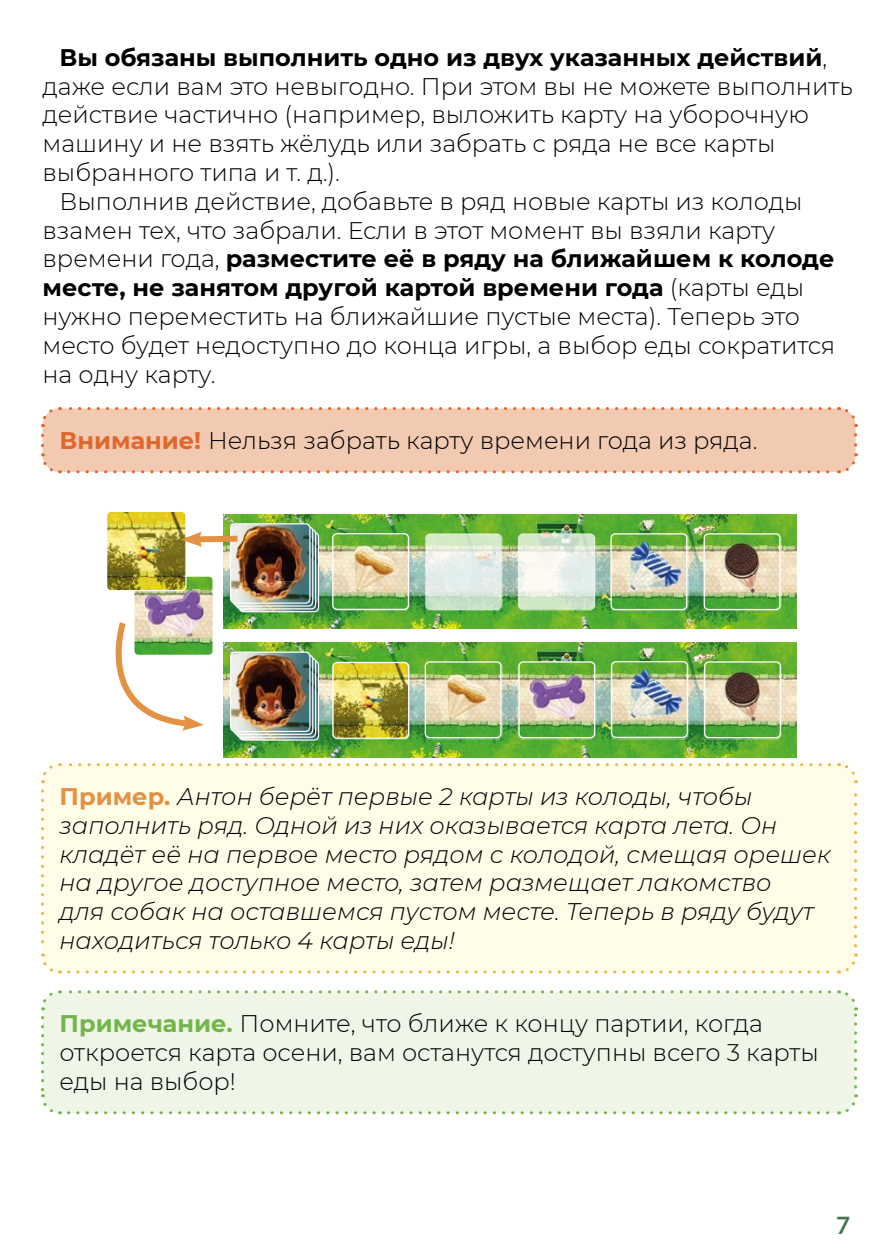
<style>
.page{position:relative;width:893px;height:1259px;background:#fff}
.page>*{position:absolute;margin:0;border:0;box-sizing:border-box;transform-origin:0 0}
.t1{font:300 24px/28.8px "Montserrat";color:#000}
.t2{font:italic 300 24px/28.8px "Montserrat";color:#000}
.t3{font:700 24px "Montserrat";color:#000}
.t4{font:700 24px "Lato";color:#49754e}
.s1{font-weight:300}
.s2{font-weight:700;color:#e0662a}
.s3{font-weight:700;font-style:normal;color:#e39142}
.s4{font-weight:700;color:#74b54b}
</style>
<div class="page">
<div style="left:43px;top:408px;width:812px;height:64px;background:#f2c9b1;border-radius:17px"></div>
<svg style="left:41px;top:435px;width:20px;height:39px"></svg>
<svg style="left:68px;top:453px;width:790px;height:21px"></svg>
<svg style="left:838px;top:407px;width:19px;height:38px"></svg>
<svg style="left:41px;top:407px;width:789px;height:20px"></svg>
<div style="left:43px;top:764px;width:812px;height:208px;background:#fffce7;border-radius:17px"></div>
<svg style="left:41px;top:791px;width:20px;height:183px"></svg>
<svg style="left:68px;top:953px;width:790px;height:21px"></svg>
<svg style="left:838px;top:763px;width:19px;height:183px"></svg>
<svg style="left:41px;top:763px;width:789px;height:20px"></svg>
<div style="left:43px;top:992px;width:812px;height:120px;background:#eff5e7;border-radius:17px"></div>
<svg style="left:41px;top:1017px;width:20px;height:98px"></svg>
<svg style="left:68px;top:1094px;width:790px;height:20px"></svg>
<svg style="left:838px;top:990px;width:19px;height:97px"></svg>
<svg style="left:41px;top:990px;width:789px;height:20px"></svg>
<img style="left:223px;top:514px;width:574px;height:115px">
<img style="left:239px;top:532px;width:79px;height:80px">
<div style="left:239px;top:532px;width:80px;height:80px;border:1px solid #fff;border-radius:4px"></div>
<img style="left:236px;top:529px;width:80px;height:80px">
<div style="left:236px;top:529px;width:80px;height:80px;border:1px solid #fff;border-radius:4px"></div>
<div style="left:233px;top:526px;width:80px;height:80px;border:1px solid #fff;border-radius:4px"></div>
<img style="left:232px;top:524px;width:78px;height:79px">
<div style="left:230px;top:523px;width:80px;height:81px;border:1px solid #fff;border-radius:4px"></div>
<img style="left:612px;top:534px;width:75px;height:75px">
<div style="left:610px;top:533px;width:77px;height:77px;border:1px solid #fff;border-radius:4px"></div>
<img style="left:704px;top:534px;width:76px;height:75px">
<div style="left:704px;top:533px;width:76px;height:77px;border:1px solid #fff;border-radius:4px"></div>
<img style="left:135px;top:577px;width:77px;height:77px">
<div style="left:133px;top:575px;width:81px;height:81px;border:1px solid #fff;border-radius:4px"></div>
<img style="left:108px;top:513px;width:77px;height:76px">
<div style="left:106px;top:511px;width:81px;height:80px;border:1px solid #fff;border-radius:4px"></div>
<img style="left:223px;top:642px;width:574px;height:115px">
<div style="left:239px;top:660px;width:80px;height:80px;border:1px solid #fff;border-radius:4px"></div>
<img style="left:236px;top:658px;width:80px;height:79px">
<div style="left:236px;top:657px;width:80px;height:81px;border:1px solid #fff;border-radius:4px"></div>
<img style="left:235px;top:655px;width:78px;height:79px">
<div style="left:233px;top:654px;width:80px;height:81px;border:1px solid #fff;border-radius:4px"></div>
<img style="left:232px;top:652px;width:78px;height:79px">
<div style="left:230px;top:651px;width:80px;height:81px;border:1px solid #fff;border-radius:4px"></div>
<img style="left:425px;top:662px;width:76px;height:75px">
<div style="left:425px;top:661px;width:76px;height:77px;border:1px solid #fff;border-radius:4px"></div>
<img style="left:613px;top:663px;width:73px;height:73px">
<div style="left:611px;top:661px;width:77px;height:77px;border:1px solid #fff;border-radius:4px"></div>
<img style="left:706px;top:663px;width:73px;height:73px">
<div style="left:704px;top:661px;width:77px;height:77px;border:1px solid #fff;border-radius:4px"></div>
<div style="left:197px;top:536px;width:41px;height:6px;background:#e39142"></div>
<svg style="left:181px;top:531px;width:21px;height:16px"></svg>
<img style="left:333px;top:662px;width:76px;height:76px">
<div style="left:332px;top:662px;width:77px;height:77px;border:1px solid #fff;border-radius:4px"></div>
<img style="left:520px;top:662px;width:75px;height:75px">
<div style="left:518px;top:661px;width:77px;height:77px;border:1px solid #fff;border-radius:4px"></div>
<svg style="left:115px;top:617px;width:89px;height:113px"></svg>
<svg style="left:426px;top:534px;width:75px;height:75px;background:#ddeadd"></svg>
<div style="left:426px;top:533px;width:76px;height:77px;border:1px solid #fff;border-radius:4px"></div>
<svg style="left:519px;top:534px;width:75px;height:75px"></svg>
<div style="left:518px;top:533px;width:77px;height:76px;border:1px solid #fff;border-radius:4px"></div>
<img style="left:334px;top:535px;width:73px;height:73px">
<div style="left:332px;top:533px;width:77px;height:77px;border:1px solid #fff;border-radius:4px"></div>
<p class="t3" style="left:60px;top:40px;width:769px">Вы обязаны выполнить одно из двух указанных действий<span class="s1">,</span></p>
<p class="t1" style="left:43px;top:71px;width:812px">даже если вам это невыгодно. При этом вы не можете выполнить</p>
<p class="t1" style="left:43px;top:100px;width:768px">действие частично (например, выложить карту на уборочную</p>
<p class="t1" style="left:43px;top:128px;width:735px">машину и не взять жёлудь или забрать с ряда не все карты</p>
<p class="t1" style="left:43px;top:157px;width:299px">выбранного типа и т. д.).</p>
<p class="t1" style="left:60px;top:186px;width:745px">Выполнив действие, добавьте в ряд новые карты из колоды</p>
<p class="t1" style="left:43px;top:215px;width:734px">взамен тех, что забрали. Если в этот момент вы взяли карту</p>
<p class="t3" style="left:43px;top:242px;width:793px"><span class="s1">времени года,</span> разместите её в ряду на ближайшем к колоде</p>
<p class="t3" style="left:43px;top:270px;width:763px">месте, не занятом другой картой времени года <span class="s1">(карты еды</span></p>
<p class="t1" style="left:43px;top:301px;width:759px">нужно переместить на ближайшие пустые места). Теперь это</p>
<p class="t1" style="left:43px;top:330px;width:794px">место будет недоступно до конца игры, а выбор еды сократится</p>
<p class="t1" style="left:43px;top:359px;width:175px">на одну карту.</p>
<p class="t1" style="left:60px;top:425px;width:699px"><span class="s2">Внимание!</span> Нельзя забрать карту времени года из ряда.</p>
<p class="t2" style="left:60px;top:781px;width:773px"><span class="s3">Пример.</span> Антон берёт первые 2 карты из колоды, чтобы заполнить ряд. Одной из них оказывается карта лета. Он кладёт её на первое место рядом с колодой, смещая орешек на другое доступное место, затем размещает лакомство<br>для собак на оставшемся пустом месте. Теперь в ряду будут находиться только 4 карты еды!</p>
<p class="t1" style="left:60px;top:1008px;width:761px"><span class="s4">Примечание.</span> Помните, что ближе к концу партии, когда откроется карта осени, вам останутся доступны всего 3 карты еды на выбор!</p>
<p class="t4" style="left:836px;top:1211px;width:15px">7</p>
</div>
